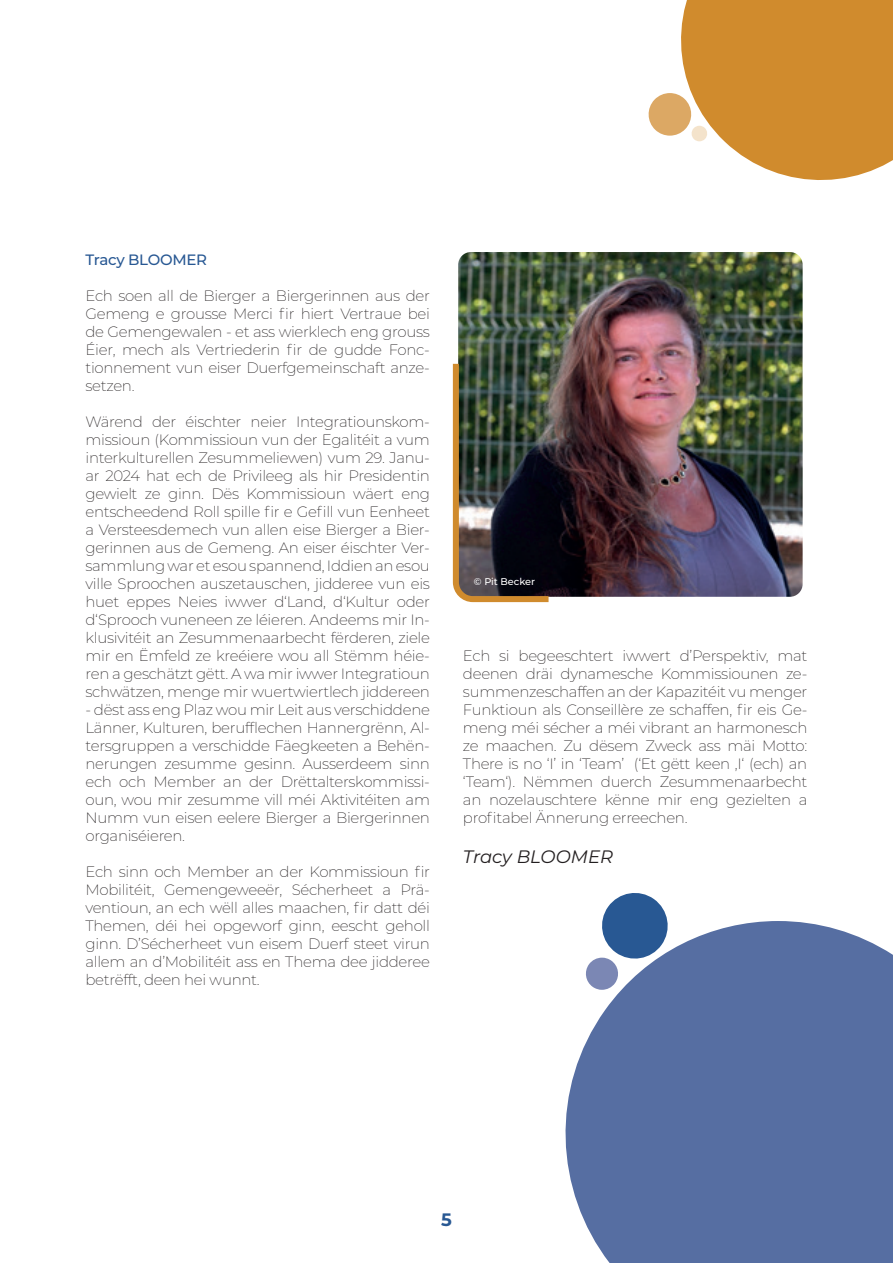
<style>
.page{position:relative;width:893px;height:1263px;background:#fff}
.page>*{position:absolute;margin:0;border:0;box-sizing:border-box;transform-origin:0 0}
.t1{font:italic 18px "Montserrat";color:#231f20}
.t2{font:700 18px "Montserrat";color:#285893}
.t3{font:200 15px/18px "Montserrat";letter-spacing:-.02em;color:#231f20;text-align:justify}
.t4{font:500 15px "Montserrat";letter-spacing:-.02em;color:#285893}
.t5{font:500 9.75px "Montserrat";color:#fff}
</style>
<div class="page">
<svg style="left:648px;top:0;width:245px;height:180px"></svg>
<img style="left:458px;top:252px;width:345px;height:345px">
<img style="left:452px;top:358px;width:103px;height:245px">
<svg style="left:565px;top:921px;width:328px;height:342px;background:#6379a9"></svg>
<svg style="left:584px;top:893px;width:88px;height:97px"></svg>
<p class="t4" style="left:86px;top:249px;width:123px">Tracy BLOOMER</p>
<p class="t3" style="left:86px;top:286px;width:346px">Ech soen all de Bierger a Biergerinnen aus der Gemeng e grousse Merci fir hiert Vertraue bei de Gemengewalen - et ass wierklech eng grouss Éier, mech als Vertriederin fir de gudde Fonc&shy;tionnement vun eiser Duerfgemeinschaft anze&shy;setzen.</p>
<p class="t3" style="left:86px;top:412px;width:346px">Wärend der éischter neier Integratiounskom&shy;missioun (Kommissioun vun der Egalitéit a vum interkulturellen Zesummeliewen) vum 29. Janu&shy;ar 2024 hat ech de Privileeg als hir Presidentin gewielt ze ginn. Dës Kommissioun wäert eng entscheedend Roll spille fir e Gefill vun Eenheet a Versteesdemech vun allen eise Bierger a Bier&shy;gerinnen aus de Gemeng. An eiser éischter Ver&shy;sammlung war et esou spannend, Iddien an esou ville Sproochen auszetauschen, jidderee vun eis huet eppes Neies iwwer d‘Land, d‘Kultur oder d‘Sprooch vuneneen ze léieren. Andeems mir In&shy;klusivitéit an Zesummenaarbecht fërderen, ziele mir en Ëmfeld ze kreéiere wou all Stëmm héie&shy;ren a geschätzt gëtt. A wa mir iwwer Integratioun schwätzen, menge mir wuertwiertlech jiddereen</p>
<p class="t3" style="left:86px;top:700px;width:346px">- dëst ass eng Plaz wou mir Leit aus verschiddene Länner, Kulturen, berufflechen Hannergrënn, Al&shy;tersgruppen a verschidde Fäegkeeten a Behën&shy;nerungen zesumme gesinn. Ausserdeem sinn ech och Member an der Drëttalterskommissi&shy;oun, wou mir zesumme vill méi Aktivitéiten am Numm vun eisen eelere Bierger a Biergerinnen organiséieren.</p>
<p class="t3" style="left:86px;top:862px;width:346px">Ech sinn och Member an der Kommissioun fir Mobilitéit, Gemengeweeër, Sécherheet a Prä&shy;ventioun, an ech wëll alles maachen, fir datt déi Themen, déi hei opgeworf ginn, eescht geholl ginn. D’Sécherheet vun eisem Duerf steet virun allem an d’Mobilitéit ass en Thema dee jidderee betrëfft, deen hei wunnt.</p>
<p class="t5" style="left:474px;top:575px;width:63px">© Pit Becker</p>
<p class="t3" style="left:463px;top:646px;width:346px">Ech si begeeschtert iwwert d’Perspektiv, mat deenen dräi dynamesche Kommissiounen ze&shy;summenzeschaffen an der Kapazitéit vu menger Funktioun als Conseillère ze schaffen, fir eis Ge&shy;meng méi sécher a méi vibrant an harmonesch ze maachen. Zu dësem Zweck ass mäi Motto:<br>There is no ‘I’ in ‘Team’ (‘Et gëtt keen ‚I‘ (ech) an ‘Team‘). Nëmmen duerch Zesummenaarbecht an nozelauschtere kënne mir eng gezielten a profitabel Ännerung erreechen.</p>
<p class="t1" style="left:463px;top:844px;width:152px">Tracy BLOOMER</p>
<p class="t2" style="left:441px;top:1207px;width:12px">5</p>
</div>
